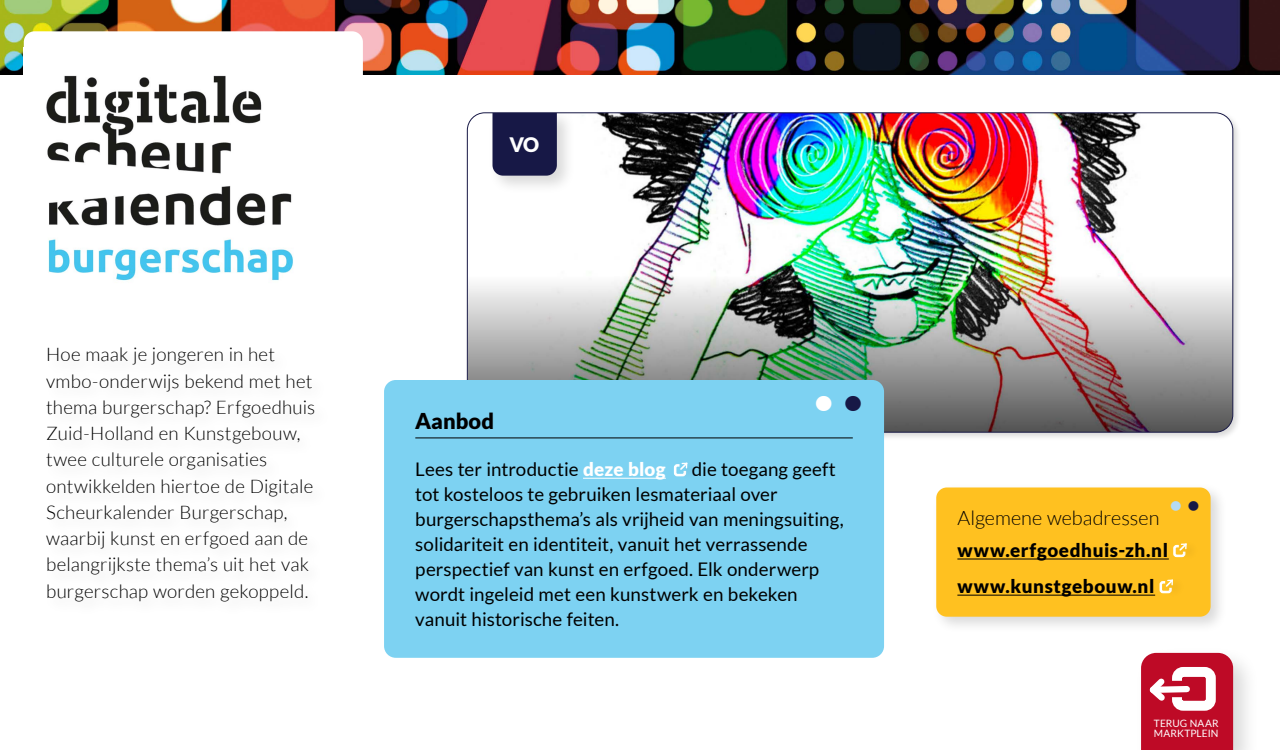
<style>
.page{position:relative;width:1280px;height:750px;background:#fff}
.page>*{position:absolute;margin:0;border:0;box-sizing:border-box;transform-origin:0 0}
.t1{font:900 31.19px "Lato";color:#fff}
.t2{font:900 21.88px "Lato";color:#000}
.t3{font:900 20px "Lato";color:#fff}
.t4{font:300 19.88px "Lato";color:#000}
.t5{font:900 19.88px "Lato";color:#b5dbf6}
.t6{font:18.75px/25px "Lato";letter-spacing:.005em;color:#000}
.t7{font:300 18.75px/26.2px "Lato";letter-spacing:.01em;color:#000}
.t8{font:900 18.75px/36.1px "Lato";letter-spacing:.03em;color:#000}
.t9{font:10.12px/10.1px "Lato";letter-spacing:.01em;color:#fff}
.s1{color:#171846}
.s2{font-weight:900;color:#fff}
</style>
<div class="page">
<img style="left:0;top:0;width:1280px;height:74px">
<div style="left:1134px;top:646px;width:126px;height:104px;background:#000;opacity:.15"></div>
<svg style="left:1141px;top:653px;width:92px;height:97px;background:#c11631"></svg>
<div style="left:1172px;top:667px;width:44px;height:44px;border:10px solid #fff;border-radius:6px"></div>
<div style="left:931px;top:482px;width:297px;height:152px;background:#000;opacity:.15"></div>
<div style="left:936px;top:488px;width:275px;height:129px;background:#ffc120;border-radius:11px"></div>
<hr style="left:957px;top:559px;width:212px;height:1px;background:#000">
<hr style="left:957px;top:595px;width:198px;height:1px;background:#000">
<svg style="left:1173px;top:543px;width:14px;height:15px"></svg>
<svg style="left:1159px;top:579px;width:14px;height:15px"></svg>
<div style="left:465px;top:110px;width:777px;height:331px;background:#000;opacity:.15"></div>
<img style="left:467px;top:113px;width:766px;height:319px">
<div style="left:24px;top:31px;width:339px;height:299px;background:#fff;border-radius:11px"></div>
<img style="left:46px;top:75px;width:247px;height:206px">
<div style="left:384px;top:380px;width:500px;height:278px;background:#7dd2f2;border-radius:12px"></div>
<hr style="left:415px;top:438px;width:438px;height:1px;background:#000">
<hr style="left:583px;top:478px;width:83px;height:1px;background:#fff">
<svg style="left:673px;top:462px;width:15px;height:15px"></svg>
<div style="left:488px;top:108px;width:88px;height:86px;background:#000;opacity:.15"></div>
<div style="left:492px;top:113px;width:65px;height:63px;background:#171846"></div>
<p class="t7" style="left:46px;top:342px;width:271px">Hoe maak je jongeren in het vmbo-onderwijs bekend met het thema burgerschap? Erfgoedhuis<br>Zuid-Holland en Kunstgebouw, twee culturele organisaties ontwikkelden hiertoe de Digitale<br>Scheurkalender Burgerschap, waarbij kunst en erfgoed aan de belangrijkste thema’s uit het vak burgerschap worden gekoppeld.</p>
<p class="t3" style="left:509px;top:133px;width:31px">VO</p>
<h1 class="t1" style="left:815px;top:383px;width:49px">• <span class="s1">•</span></h1>
<p class="t2" style="left:415px;top:408px;width:80px">Aanbod</p>
<p class="t6" style="left:415px;top:457px;width:252px">Lees ter introductie <span class="s2">deze blog</span></p>
<p class="t6" style="left:415px;top:457px;width:430px;text-indent:277px">die toegang geeft tot kosteloos te gebruiken lesmateriaal over burgerschapsthema’s als vrijheid van meningsuiting, solidariteit en identiteit, vanuit het verrassende perspectief van kunst en erfgoed. Elk onderwerp wordt ingeleid met een kunstwerk en bekeken vanuit historische feiten.</p>
<p class="t5" style="left:1170px;top:493px;width:31px">• <span class="s1">•</span></p>
<p class="t4" style="left:957px;top:507px;width:204px">Algemene webadressen</p>
<p class="t8" style="left:957px;top:532px;width:212px">www.erfgoedhuis-zh.nl www.kunstgebouw.nl</p>
<p class="t9" style="left:1154px;top:718px;width:66px">TERUG NAAR<br>MARKTPLEIN</p>
</div>
